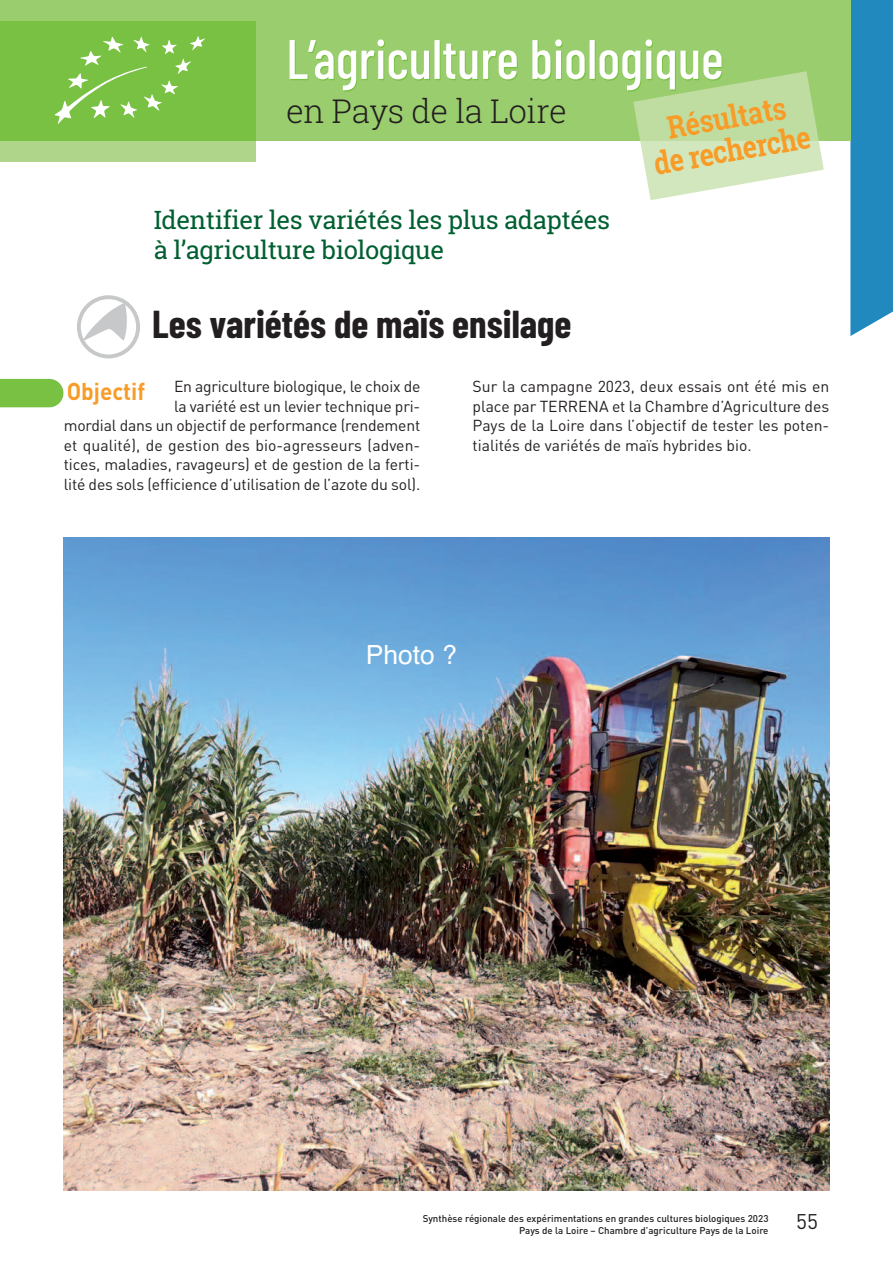
<style>
.page{position:relative;width:893px;height:1263px;background:#fff}
.page>*{position:absolute;margin:0;border:0;box-sizing:border-box;transform-origin:0 0}
.t1{font:500 55.5px "Barlow Condensed";color:#fff}
.t2{font:700 39px "Barlow Condensed";color:#231f20}
.t3{font:300 33px "Roboto Slab";letter-spacing:-.015em;color:#231f20}
.t4{font:700 31.5px/32.8px "Roboto Slab";color:#f89c27;text-align:center;scale:.85 1}
.t5{font:26.4px "Helvetica";color:#fff}
.t6{font:25.5px/30px "Roboto Slab";letter-spacing:-.015em;color:#005f31}
.t7{font:700 24px "DIN";color:#f89c27;scale:.94 1}
.t8{font:21px "DIN";color:#231f20}
.t9{font:15.75px/19.5px "DIN";letter-spacing:-.01em;color:#231f20;text-align:right}
.t10{font:500 9.75px/11.7px "DIN";color:#231f20;text-align:right}
</style>
<div class="page">
<img style="left:64px;top:538px;width:765px;height:653px">
<div style="left:0;top:379px;width:63px;height:28px;background:#79c142"></div>
<div style="left:850px;top:0;width:43px;height:336px;background:#2289bf"></div>
<div style="left:0;top:0;width:850px;height:140px;background:#9acd6e"></div>
<div style="left:0;top:140px;width:255px;height:22px;background:#aed589"></div>
<div style="left:0;top:21px;width:255px;height:119px;background:#79c142"></div>
<svg style="left:54px;top:36px;width:151px;height:88px"></svg>
<svg style="left:633px;top:71px;width:191px;height:129px"></svg>
<svg style="left:77px;top:295px;width:63px;height:63px"></svg>
<h1 class="t1" style="left:286px;top:24px;width:439px">L’agriculture biologique</h1>
<h3 class="t3" style="left:286px;top:92px;width:282px">en Pays de la Loire</h3>
<h3 class="t4" style="left:646px;top:115px;width:188px;rotate:-10deg">Résultats<br>de recherche</h3>
<h3 class="t6" style="left:154px;top:206px;width:458px">Identifier les variétés les plus adaptées à l’agriculture biologique</h3>
<h2 class="t2" style="left:152px;top:300px;width:421px">Les variétés de maïs ensilage</h2>
<p class="t9" style="left:64px;top:377px;width:358px">En agriculture biologique, le choix de<br>la variété est un levier technique pri-<br>mordial dans un objectif de performance (rendement et qualité), de gestion des bio-agresseurs (adven&shy;tices, maladies, ravageurs) et de gestion de la ferti&shy;lité des sols (efficience d’utilisation de l’azote du sol).</p>
<p class="t9" style="left:473px;top:377px;width:358px;text-align:justify">Sur la campagne 2023, deux essais ont été mis en place par TERRENA et la Chambre d’Agriculture des Pays de la Loire dans l’objectif de tester les poten&shy;tialités de variétés de maïs hybrides bio.</p>
<h3 class="t7" style="left:67px;top:378px;width:85px">Objectif</h3>
<h3 class="t5" style="left:366px;top:640px;width:93px">Photo ?</h3>
<p class="t10" style="left:423px;top:1213px;width:347px">Synthèse régionale des expérimentations en grandes cultures biologiques 2023<br>Pays de la Loire – Chambre d’agriculture Pays de la Loire</p>
<h3 class="t8" style="left:796px;top:1210px;width:23px">55</h3>
</div>
